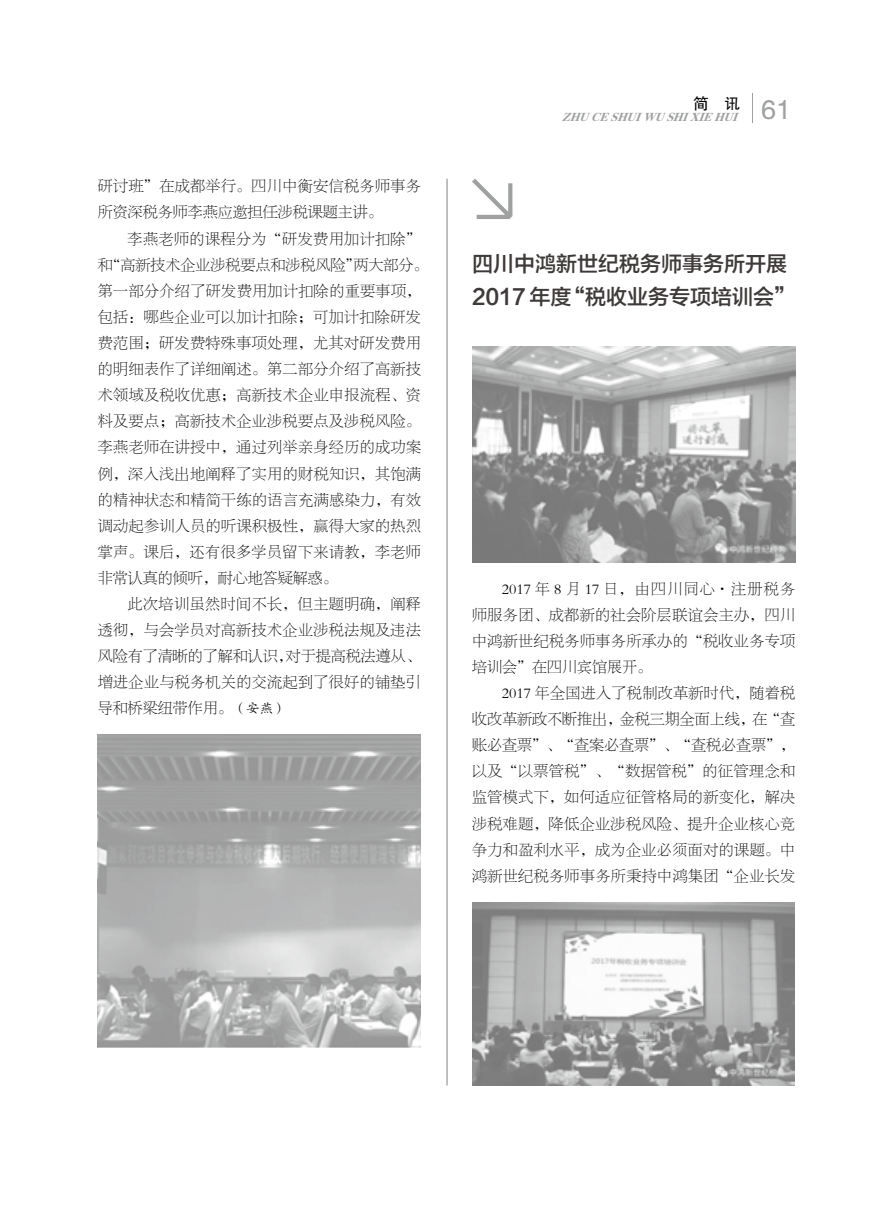
<style>
.page{position:relative;width:893px;height:1212px;background:#fff}
.page>*{position:absolute;margin:0;border:0;box-sizing:border-box;transform-origin:0 0}
.t1{font:27px "FZHTJW GB1 0";color:#9fa0a0}
.t2{font:21px/33px "FZLTZHK GBK1 0";color:#3e3a39}
.t3{font:15.75px "FZHTJW GB1 0";color:#000}
.t4{font:15px/26.1px "FZBSK GBK1 0";letter-spacing:.03em;color:#000;text-align:justify}
.t5{font:15px/26.1px "FZBSK GBK1 0";color:#000}
.t6{font:italic 12px "FZXBSJW GB1 0";color:#9fa0a0}
.s1{font-family:"FZKTK GBK1 0";font-size:13.5px}
</style>
<div class="page">
<svg style="left:752px;top:93px;width:1px;height:29px"></svg>
<hr style="left:446px;top:179px;width:2px;height:906px;background:#898989">
<img style="left:98px;top:734px;width:323px;height:313px">
<svg style="left:472px;top:179px;width:41px;height:40px"></svg>
<hr style="left:477px;top:215px;width:32px;height:4px;background:#9fa0a0">
<svg style="left:508px;top:183px;width:4px;height:33px"></svg>
<img style="left:472px;top:902px;width:322px;height:183px">
<img style="left:472px;top:347px;width:323px;height:215px">
<p class="t5" style="left:98px;top:174px;width:325px">研讨班”在成都举行。四川中衡安信税务师事务所资深税务师李燕应邀担任涉税课题主讲。</p>
<p class="t4" style="left:98px;top:226px;width:332px;text-align:left;text-indent:30px">李燕老师的课程分为“研发费用加计扣除”和“高新技术企业涉税要点和涉税风险”两大部分。第一部分介绍了研发费用加计扣除的重要事项，包括：哪些企业可以加计扣除；可加计扣除研发费范围；研发费特殊事项处理，尤其对研发费用的明细表作了详细阐述。第二部分介绍了高新技术领域及税收优惠；高新技术企业申报流程、资料及要点；高新技术企业涉税要点及涉税风险。李燕老师在讲授中，通过列举亲身经历的成功案例，深入浅出地阐释了实用的财税知识，其饱满的精神状态和精简干练的语言充满感染力，有效调动起参训人员的听课积极性，赢得大家的热烈掌声。课后，还有很多学员留下来请教，李老师非常认真的倾听，耐心地答疑解惑。</p>
<p class="t4" style="left:98px;top:591px;width:325px;text-indent:30px">此次培训虽然时间不长，但主题明确，阐释透彻，与会学员对高新技术企业涉税法规及违法风险有了清晰的了解和认识，对于提高税法遵从、增进企业与税务机关的交流起到了很好的铺垫引导和桥梁纽带作用。<span class="s1">（安燕）</span></p>
<p class="t3" style="left:693px;top:95px;width:49px">简　讯</p>
<p class="t6" style="left:562px;top:110px;width:182px">ZHUCESHUIWUSHIXIEHUI</p>
<h1 class="t1" style="left:761px;top:94px;width:31px">61</h1>
<h2 class="t2" style="left:472px;top:248px;width:325px">四川中鸿新世纪税务师事务所开展<br>2017 年度“税收业务专项培训会”</h2>
<p class="t4" style="left:472px;top:576px;width:325px;text-indent:30px">2017 年 8 月 17 日，由四川同心·注册税务师服务团、成都新的社会阶层联谊会主办，四川中鸿新世纪税务师事务所承办的“税收业务专项培训会”在四川宾馆展开。</p>
<p class="t4" style="left:472px;top:680px;width:325px;text-indent:30px">2017 年全国进入了税制改革新时代，随着税收改革新政不断推出，金税三期全面上线，在“查账必查票”、“查案必查票”、“查税必查票”，以及“以票管税”、“数据管税”的征管理念和监管模式下，如何适应征管格局的新变化，解决涉税难题，降低企业涉税风险、提升企业核心竞争力和盈利水平，成为企业必须面对的课题。中鸿新世纪税务师事务所秉持中鸿集团“企业长发</p>
</div>
